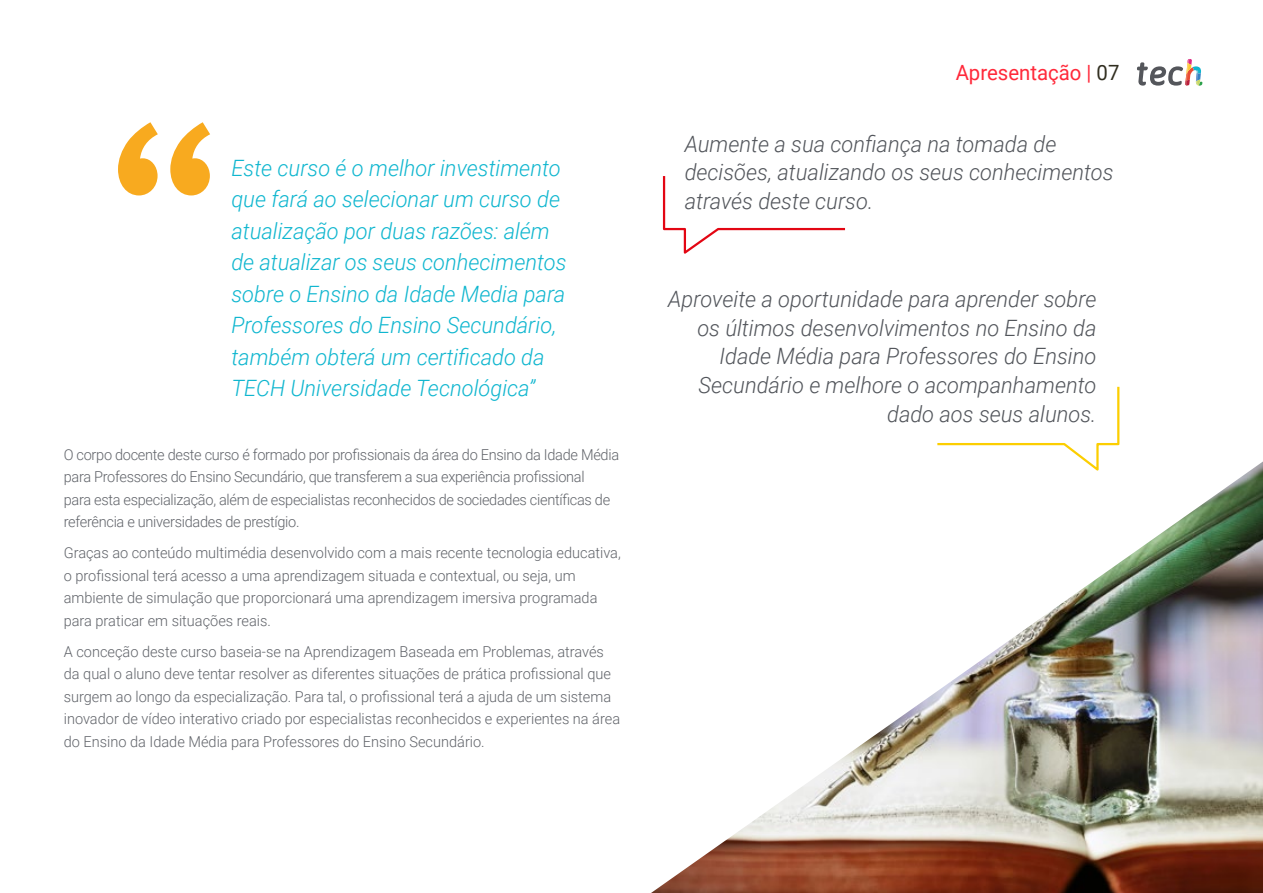
<style>
.page{position:relative;width:1263px;height:893px;background:#fff}
.page>*{position:absolute;margin:0;border:0;box-sizing:border-box;transform-origin:0 0}
.t1{font:italic 300 22.5px/28.5px "Roboto";color:#52555b;text-align:right}
.t2{font:italic 300 22.5px/31.5px "Roboto";color:#0fb6cf}
.t3{font:21px "Roboto";color:#ff293a}
.t4{font:300 15px/22.5px "Roboto";color:#61646a}
.t5{font:300 15px/22.5px "Roboto";letter-spacing:-.02em;color:#61646a}
.s1{color:#312e20}
</style>
<div class="page">
<svg style="left:118px;top:122px;width:92px;height:73px"></svg>
<img style="left:651px;top:461px;width:612px;height:432px">
<svg style="left:935px;top:386px;width:185px;height:88px"></svg>
<svg style="left:662px;top:176px;width:183px;height:78px"></svg>
<svg style="left:1137px;top:59px;width:65px;height:27px"></svg>
<p class="t2" style="left:231px;top:151px;width:337px">Este curso é o melhor investimento que fará ao selecionar um curso de atualização por duas razões: além de atualizar os seus conhecimentos sobre o Ensino da Idade Media para Professores do Ensino Secundário, também obterá um certificado da TECH Universidade Tecnológica”</p>
<p class="t5" style="left:64px;top:443px;width:557px">O corpo docente deste curso é formado por profissionais da área do Ensino da Idade Média para Professores do Ensino Secundário, que transferem a sua experiência profissional<br>para esta especialização, além de especialistas reconhecidos de sociedades científicas de referência e universidades de prestígio.</p>
<p class="t4" style="left:64px;top:541px;width:559px">Graças ao conteúdo multimédia desenvolvido com a mais recente tecnologia educativa, o profissional terá acesso a uma aprendizagem situada e contextual, ou seja, um ambiente de simulação que proporcionará uma aprendizagem imersiva programada para praticar em situações reais.</p>
<p class="t4" style="left:64px;top:640px;width:558px">A conceção deste curso baseia-se na Aprendizagem Baseada em Problemas, através da qual o aluno deve tentar resolver as diferentes situações de prática profissional que surgem ao longo da especialização. Para tal, o profissional terá a ajuda de um sistema inovador de vídeo interativo criado por especialistas reconhecidos e experientes na área do Ensino da Idade Média para Professores do Ensino Secundário.</p>
<h2 class="t3" style="left:956px;top:57px;width:165px">Apresentação | <span class="s1">07</span></h2>
<h1 class="t1" style="left:685px;top:129px;width:430px;text-align:left">Aumente a sua confiança na tomada de decisões, atualizando os seus conhecimentos através deste curso.</h1>
<h1 class="t1" style="left:668px;top:284px;width:430px">Aproveite a oportunidade para aprender sobre os últimos desenvolvimentos no Ensino da Idade Média para Professores do Ensino Secundário e melhore o acompanhamento dado aos seus alunos.</h1>
</div>
